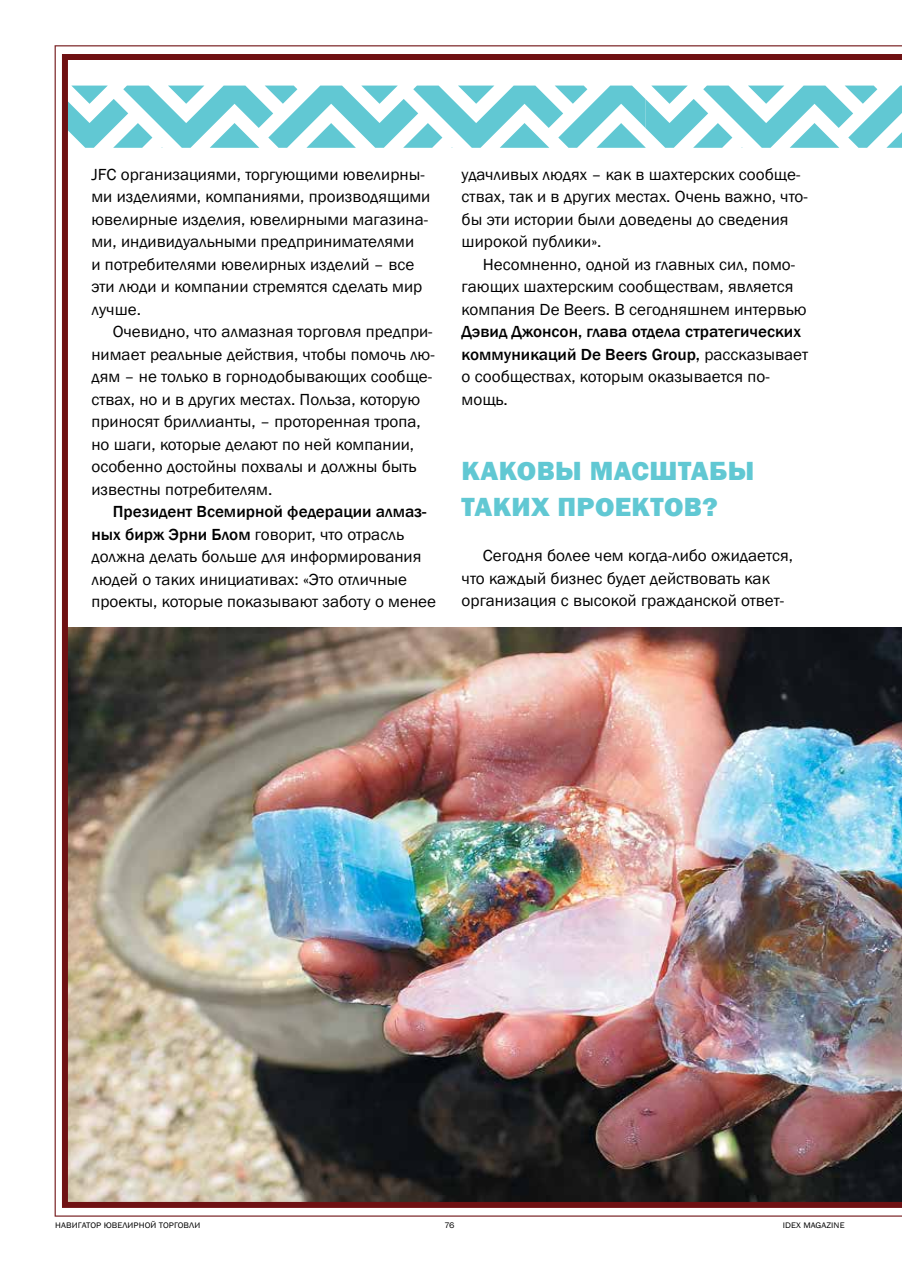
<style>
.page{position:relative;width:902px;height:1263px;background:#fff}
.page>*{position:absolute;margin:0;border:0;box-sizing:border-box;transform-origin:0 0}
.t1{font:800 27px/36px "Franklin Gothic";letter-spacing:.015em;color:#61c8d3;scale:1.04 1}
.t2{font:16.5px/22.5px "Franklin Gothic";color:#000;scale:1.04 1}
.t3{font:500 16.5px/22.5px "Franklin Gothic";color:#000;scale:1.04 1}
.t4{font:8.25px "Franklin Gothic";letter-spacing:.01em;color:#000;scale:1.1 1}
.s1{font-weight:500}
.s2{font-weight:400}
</style>
<div class="page">
<img style="left:62px;top:54px;width:839px;height:1154px">
<p class="t2" style="left:91px;top:163px;width:327px">JFC организациями, торгующими ювелирны&shy;ми изделиями, компаниями, производящими ювелирные изделия, ювелирными магазина&shy;ми, индивидуальными предпринимателями<br>и потребителями ювелирных изделий – все эти люди и компании стремятся сделать мир лучше.</p>
<p class="t2" style="left:91px;top:321px;width:331px;text-indent:21px">Очевидно, что алмазная торговля предпри&shy;нимает реальные действия, чтобы помочь лю&shy;дям – не только в горнодобывающих сообще&shy;ствах, но и в других местах. Польза, которую приносят бриллианты, – проторенная тропа, но шаги, которые делают по ней компании, особенно достойны похвалы и должны быть известны потребителям.</p>
<p class="t2" style="left:91px;top:501px;width:333px;text-indent:21px"><span class="s1">Президент Всемирной федерации алмаз&shy;ных бирж Эрни Блом</span> говорит, что отрасль должна делать больше для информирования людей о таких инициативах: «Это отличные проекты, которые показывают заботу о менее</p>
<p class="t2" style="left:461px;top:163px;width:334px">удачливых людях – как в шахтерских сообще&shy;ствах, так и в других местах. Очень важно, что&shy;бы эти истории были доведены до сведения широкой публики».</p>
<p class="t2" style="left:461px;top:253px;width:333px;text-indent:21px">Несомненно, одной из главных сил, помо&shy;гающих шахтерским сообществам, является компания De Beers. В сегодняшнем интервью</p>
<p class="t3" style="left:461px;top:321px;width:335px">Дэвид Джонсон, глава отдела стратегических коммуникаций De Beers Group, <span class="s2">рассказывает о сообществах, которым оказывается по&shy;мощь.</span></p>
<h1 class="t1" style="left:461px;top:453px;width:283px">КАКОВЫ МАСШТАБЫ<br>ТАКИХ ПРОЕКТОВ?</h1>
<p class="t2" style="left:461px;top:545px;width:320px;text-indent:21px">Сегодня более чем когда-либо ожидается, что каждый бизнес будет действовать как организация с высокой гражданской ответ-</p>
<p class="t4" style="left:55px;top:1220px;width:133px">НАВИГАТОР ЮВЕЛИРНОЙ ТОРГОВЛИ</p>
<p class="t4" style="left:444px;top:1220px;width:11px">76</p>
<p class="t4" style="left:782px;top:1220px;width:58px">IDEX MAGAZINE</p>
</div>
